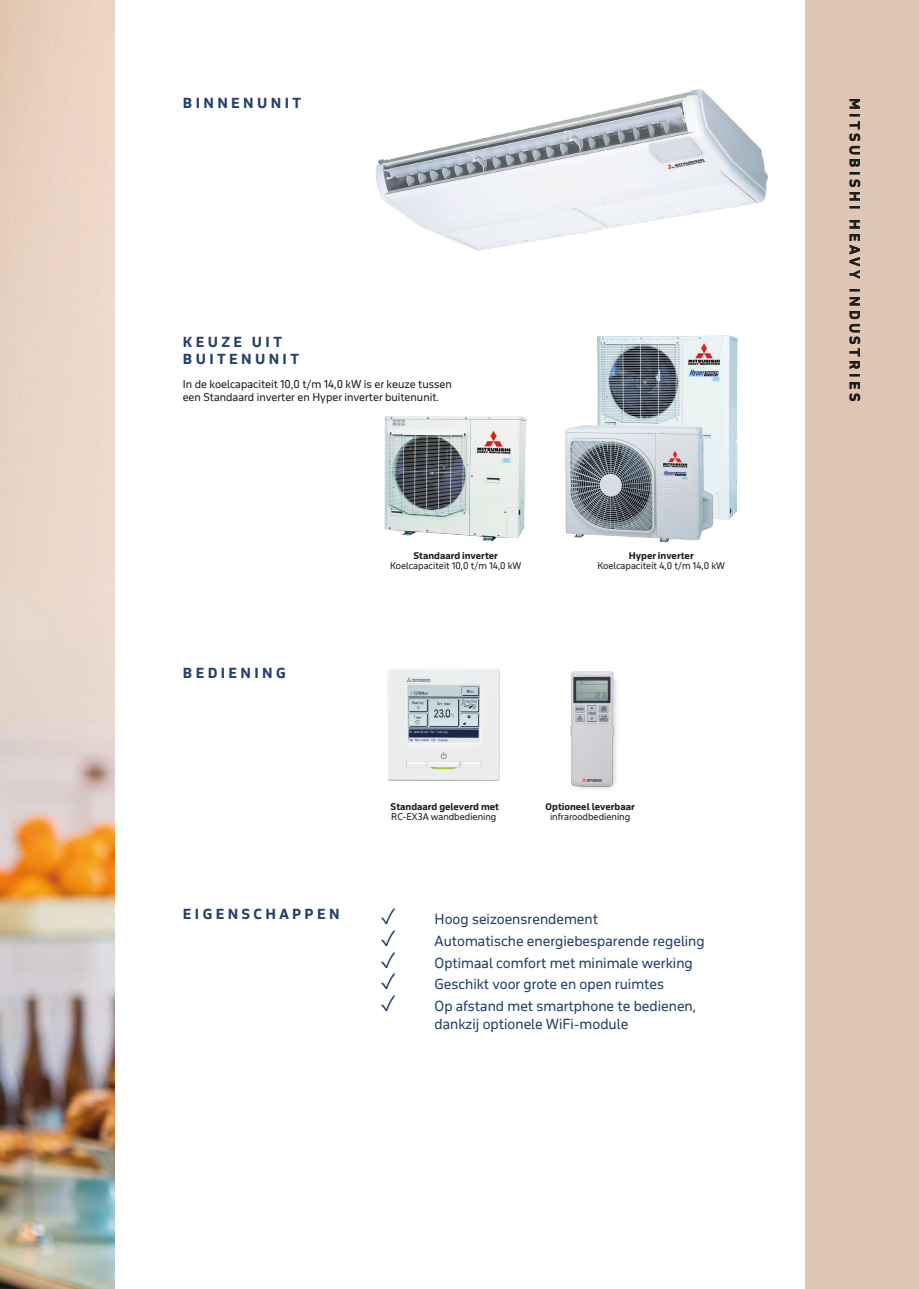
<style>
.page{position:relative;width:919px;height:1289px;background:#fff}
.page>*{position:absolute;margin:0;border:0;box-sizing:border-box;transform-origin:0 0}
.t1{font:13.5px/18px "b 3 ab 9480 befe 0 cfb subsetof November Pro Reg";color:#24416c}
.t2{font:13.5px "acdbeab 9 ab 36 ca 37 subsetof November Pro Hea";letter-spacing:.25em;color:#24416c}
.t3{font:13.5px "acdbeab 9 ab 36 ca 37 subsetof November Pro Hea";letter-spacing:.25em;color:#1d1d1b}
.t4{font:10.5px "b 3 ab 9480 befe 0 cfb subsetof November Pro Reg";color:#1d1d1b}
._01_Kop_Body{font:9px/10.5px "acdbeab 9 ab 36 ca 37 subsetof November Pro Hea";color:#1d1d1b;text-align:center}
._01_Kop_Body-2{font:9px "b 3 ab 9480 befe 0 cfb subsetof November Pro Reg";color:#1d1d1b}
.s1{font-family:"b 3 ab 9480 befe 0 cfb subsetof November Pro Reg"}
</style>
<div class="page">
<img style="left:0;top:0;width:115px;height:1288px">
<div style="left:804px;top:0;width:114px;height:1288px;background:#dfc5b4"></div>
<img style="left:376px;top:89px;width:392px;height:162px">
<img style="left:570px;top:671px;width:47px;height:118px">
<img style="left:387px;top:669px;width:113px;height:112px">
<img style="left:384px;top:416px;width:143px;height:126px">
<img style="left:597px;top:335px;width:141px;height:176px">
<img style="left:565px;top:418px;width:172px;height:125px">
<p class="t2" style="left:183px;top:92px;width:120px">BINNENUNIT</p>
<p class="t3" style="left:866px;top:98px;width:305px;rotate:90deg">MITSUBISHI HEAVY INDUSTRIES</p>
<p class="t2" style="left:183px;top:331px;width:100px">KEUZE UIT</p>
<p class="t2" style="left:183px;top:347px;width:117px">BUITENUNIT</p>
<p class="t4" style="left:183px;top:376px;width:271px">In de koelcapaciteit 10,0 t/m 14,0 kW is er keuze tussen</p>
<p class="t4" style="left:183px;top:388px;width:258px">een Standaard inverter en Hyper inverter buitenunit.</p>
<p class="t2" style="left:183px;top:661px;width:104px">BEDIENING</p>
<p class="_01_Kop_Body" style="left:413px;top:549px;width:86px">Standaard inverter</p>
<p class="_01_Kop_Body-2" style="left:390px;top:559px;width:133px">Koelcapaciteit 10,0 t/m 14,0 kW</p>
<p class="_01_Kop_Body" style="left:628px;top:549px;width:66px">Hyper inverter</p>
<p class="_01_Kop_Body-2" style="left:597px;top:559px;width:129px">Koelcapaciteit 4,0 t/m 14,0 kW</p>
<p class="_01_Kop_Body" style="left:390px;top:800px;width:110px">Standaard geleverd met</p>
<p class="_01_Kop_Body-2" style="left:391px;top:809px;width:107px">RC-EX3A wandbediening</p>
<p class="_01_Kop_Body" style="left:545px;top:800px;width:91px">Optioneel leverbaar <span class="s1">infraroodbediening</span></p>
<p class="t2" style="left:183px;top:903px;width:158px">EIGENSCHAPPEN</p>
<p class="t1" style="left:380px;top:908px;width:219px">✓ Hoog seizoensrendement</p>
<p class="t1" style="left:380px;top:930px;width:325px">✓ Automatische energiebesparende regeling</p>
<p class="t1" style="left:380px;top:952px;width:314px">✓ Optimaal comfort met minimale werking</p>
<p class="t1" style="left:380px;top:974px;width:285px">✓ Geschikt voor grote en open ruimtes</p>
<p class="t1" style="left:434px;top:995px;width:263px;text-indent:-54px">✓ Op afstand met smartphone te bedienen, dankzij optionele WiFi-module</p>
</div>
